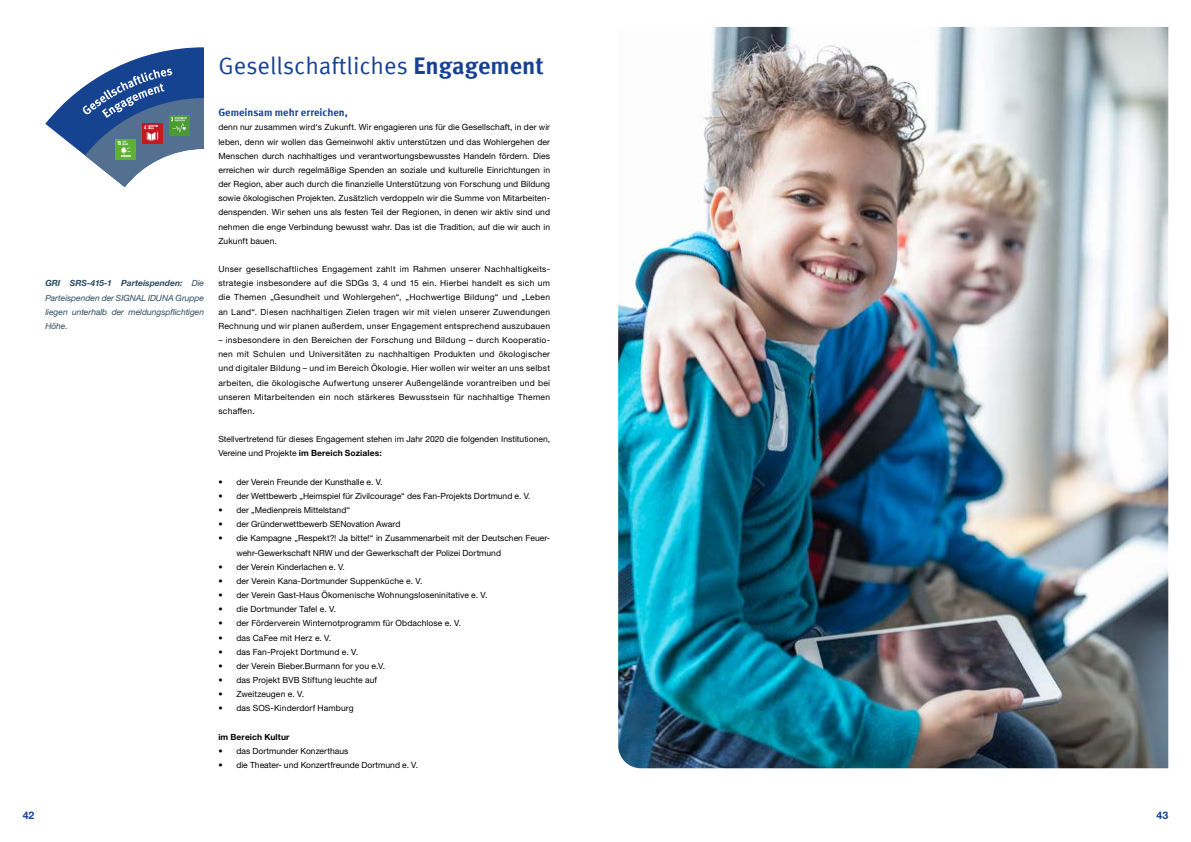
<style>
.page{position:relative;width:1191px;height:842px;background:#fff}
.page>*{position:absolute;margin:0;border:0;box-sizing:border-box;transform-origin:0 0}
.t1{font:24px "Meta Offc Pro Norm";color:#164194}
.t2{font:700 10.5px "Meta Offc Pro";color:#164194}
.t3{font:700 10.5px "Helvetica Neue LTW1 G";color:#164194}
.t4{font:8.5px/14.2px "Helvetica Neue LTW1 G";letter-spacing:.005em;color:#000;text-align:justify}
.t5{font:italic 8.5px/14.2px "Helvetica Neue LTW1 G";letter-spacing:-.005em;color:#2c4c61;text-align:justify}
.t6{font:700 8.5px "Helvetica Neue LTW1 G";letter-spacing:.01em;color:#000}
.s1{font-weight:700}
.s2{font-family:"Meta Offc Pro";font-weight:700}
</style>
<div class="page">
<svg style="left:45px;top:47px;width:158px;height:140px"></svg>
<img style="left:618px;top:27px;width:550px;height:741px">
<p class="t5" style="left:45px;top:276px;width:160px"><span class="s1">GRI SRS-415-1 Parteispenden:</span> Die Parteispenden der SIGNAL IDUNA Gruppe liegen unterhalb der meldungspflichtigen Höhe.</p>
<h1 class="t1" style="left:218px;top:47px;width:327px">Gesellschaftliches <span class="s2">Engagement</span></h1>
<p class="t2" style="left:218px;top:104px;width:131px">Gemeinsam mehr erreichen,</p>
<p class="t4" style="left:218px;top:120px;width:333px">denn nur zusammen wird‘s Zukunft. Wir engagieren uns für die Gesellschaft, in der wir leben, denn wir wollen das Gemeinwohl aktiv unterstützen und das Wohlergehen der Menschen durch nachhaltiges und verantwortungsbewusstes Handeln fördern. Dies erreichen wir durch regelmäßige Spenden an soziale und kulturelle Einrichtungen in der Region, aber auch durch die finanzielle Unterstützung von Forschung und Bildung sowie ökologischen Projekten. Zusätzlich verdoppeln wir die Summe von Mitarbeiten&shy;denspenden. Wir sehen uns als festen Teil der Regionen, in denen wir aktiv sind und nehmen die enge Verbindung bewusst wahr. Das ist die Tradition, auf die wir auch in Zukunft bauen.</p>
<p class="t4" style="left:218px;top:262px;width:333px">Unser gesellschaftliches Engagement zahlt im Rahmen unserer Nachhaltigkeits&shy;strategie insbesondere auf die SDGs 3, 4 und 15 ein. Hierbei handelt es sich um die Themen „Gesundheit und Wohlergehen“, „Hochwertige Bildung“ und „Leben an Land“. Diesen nachhaltigen Zielen tragen wir mit vielen unserer Zuwendungen Rechnung und wir planen außerdem, unser Engagement entsprechend auszubauen</p>
<p class="t4" style="left:218px;top:333px;width:333px">– insbesondere in den Bereichen der Forschung und Bildung – durch Kooperatio&shy;nen mit Schulen und Universitäten zu nachhaltigen Produkten und ökologischer und digitaler Bildung – und im Bereich Ökologie. Hier wollen wir weiter an uns selbst arbeiten, die ökologische Aufwertung unserer Außengelände vorantreiben und bei unseren Mitarbeitenden ein noch stärkeres Bewusstsein für nachhaltige Themen schaffen.</p>
<p class="t4" style="left:218px;top:432px;width:333px">Stellvertretend für dieses Engagement stehen im Jahr 2020 die folgenden Institutionen,<br>Vereine und Projekte <span class="s1">im Bereich Soziales:</span></p>
<p class="t4" style="left:218px;top:474px;width:166px">• der Verein Freunde der Kunsthalle e. V.</p>
<p class="t4" style="left:218px;top:489px;width:314px">• der Wettbewerb „Heimspiel für Zivilcourage“ des Fan-Projekts Dortmund e. V.</p>
<p class="t4" style="left:218px;top:503px;width:133px">• der „Medienpreis Mittelstand“</p>
<p class="t4" style="left:218px;top:517px;width:184px">• der Gründerwettbewerb SENovation Award</p>
<p class="t4" style="left:236px;top:531px;width:315px;text-indent:-18px">• die Kampagne „Respekt?! Ja bitte!“ in Zusammenarbeit mit der Deutschen Feuer&shy;wehr-Gewerkschaft NRW und der Gewerkschaft der Polizei Dortmund</p>
<p class="t4" style="left:218px;top:559px;width:128px">• der Verein Kinderlachen e. V.</p>
<p class="t4" style="left:218px;top:574px;width:206px">• der Verein Kana-Dortmunder Suppenküche e. V.</p>
<p class="t4" style="left:218px;top:588px;width:271px">• der Verein Gast-Haus Ökomenische Wohnungsloseninitative e. V.</p>
<p class="t4" style="left:218px;top:602px;width:119px">• die Dortmunder Tafel e. V.</p>
<p class="t4" style="left:218px;top:616px;width:244px">• der Förderverein Winternotprogramm für Obdachlose e. V.</p>
<p class="t4" style="left:218px;top:630px;width:114px">• das CaFee mit Herz e. V.</p>
<p class="t4" style="left:218px;top:645px;width:141px">• das Fan-Projekt Dortmund e. V.</p>
<p class="t4" style="left:218px;top:659px;width:168px">• der Verein Bieber.Burmann for you e.V.</p>
<p class="t4" style="left:218px;top:673px;width:160px">• das Projekt BVB Stiftung leuchte auf</p>
<p class="t4" style="left:218px;top:687px;width:87px">• Zweitzeugen e. V.</p>
<p class="t4" style="left:218px;top:701px;width:137px">• das SOS-Kinderdorf Hamburg</p>
<p class="t6" style="left:218px;top:731px;width:73px">im Bereich Kultur</p>
<p class="t4" style="left:218px;top:744px;width:131px">• das Dortmunder Konzerthaus</p>
<p class="t4" style="left:218px;top:758px;width:201px">• die Theater- und Konzertfreunde Dortmund e. V.</p>
<p class="t3" style="left:23px;top:809px;width:13px">42</p>
<p class="t3" style="left:1156px;top:809px;width:13px">43</p>
</div>
